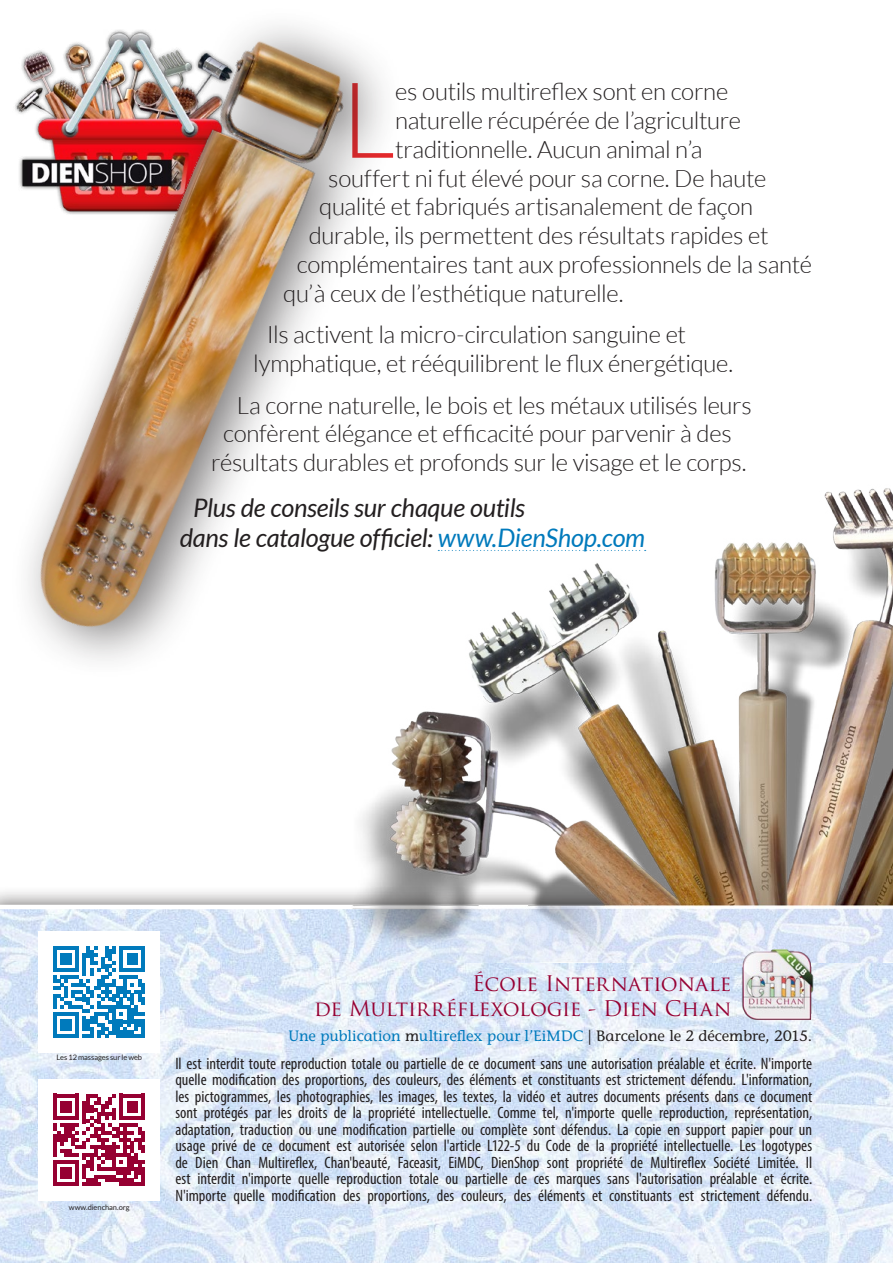
<style>
.page{position:relative;width:893px;height:1263px;background:#fff}
.page>*{position:absolute;margin:0;border:0;box-sizing:border-box;transform-origin:0 0}
.tx_destacado{font:300 105.45px "Lato";color:#e5292c}
.intro{font:italic 25.5px/30.6px "Lato";letter-spacing:-.01em;color:#231f20}
.tx_destacado-2{font:300 24px/28.8px "Lato";letter-spacing:-.015em;color:#231f20}
.t1{font:21px/25.2px "Trajan Pro";letter-spacing:-.015em;color:#960032;text-align:right}
.t2{font:condensed 16.5px/16.5px "Myriad Pro";color:#231f20;text-align:justify}
.t3{font:500 15px "Stone Informal Std";letter-spacing:-.005em;color:#007abc}
.t4{font:7.5px "Lato";letter-spacing:-.01em;color:#231f20}
.s1{color:#007abc}
.s2{color:#231f20}
</style>
<div class="page">
<svg style="left:0;top:909px;width:893px;height:354px;background:#dde9f7"></svg>
<img style="left:333px;top:488px;width:560px;height:475px">
<img style="left:738px;top:947px;width:79px;height:78px">
<svg style="left:438px;top:550px;width:208px;height:1px"></svg>
<div style="left:10px;top:5px;width:393px;height:674px;background:#fff"></div>
<img style="left:19px;top:31px;width:337px;height:614px">
<div style="left:38px;top:1079px;width:122px;height:121px;background:#fff"></div>
<svg style="left:53px;top:1094px;width:92px;height:92px"></svg>
<div style="left:38px;top:931px;width:122px;height:122px;background:#fff"></div>
<svg style="left:53px;top:946px;width:92px;height:92px"></svg>
<p class="tx_destacado" style="left:341px;top:63px;width:55px">L</p>
<p class="tx_destacado-2" style="left:395px;top:77px;width:335px">es outils multireflex sont en corne</p>
<p class="tx_destacado-2" style="left:395px;top:106px;width:347px">naturelle récupérée de l’agriculture</p>
<p class="tx_destacado-2" style="left:395px;top:135px;width:309px">traditionnelle. Aucun animal n’a</p>
<p class="tx_destacado-2" style="left:328px;top:164px;width:440px">souffert ni fut élevé pour sa corne. De haute</p>
<p class="tx_destacado-2" style="left:319px;top:192px;width:435px">qualité et fabriqués artisanalement de façon</p>
<p class="tx_destacado-2" style="left:309px;top:221px;width:461px">durable, ils permettent des résultats rapides et</p>
<p class="tx_destacado-2" style="left:297px;top:250px;width:517px">complémentaires tant aux professionnels de la santé</p>
<p class="tx_destacado-2" style="left:283px;top:279px;width:342px">qu’à ceux de l’esthétique naturelle.</p>
<p class="tx_destacado-2" style="left:253px;top:320px;width:481px;text-indent:14px">Ils activent la micro-circulation sanguine et lymphatique, et rééquilibrent le flux énergétique.</p>
<p class="tx_destacado-2" style="left:237px;top:391px;width:516px">La corne naturelle, le bois et les métaux utilisés leurs</p>
<p class="tx_destacado-2" style="left:223px;top:420px;width:510px">confèrent élégance et efficacité pour parvenir à des</p>
<p class="tx_destacado-2" style="left:211px;top:448px;width:537px">résultats durables et profonds sur le visage et le corps.</p>
<p class="intro" style="left:180px;top:493px;width:467px;text-indent:14px">Plus de conseils sur chaque outils<br>dans le catalogue officiel: <span class="s1">www.DienShop.com</span></p>
<p class="t4" style="left:56px;top:1053px;width:87px">Les 12 massages sur le web</p>
<p class="t4" style="left:69px;top:1203px;width:62px">www.dienchan.org</p>
<p class="t1" style="left:314px;top:970px;width:419px">École Internationale<br>de Multirréflexologie - Dien Chan</p>
<p class="t3" style="left:288px;top:1027px;width:525px">Une publication <span class="s2">m</span>ultireflex pour l’EiMDC <span class="s2">| Barcelone le 2 décembre, 2015.</span></p>
<p class="t2" style="left:175px;top:1055px;width:638px">Il est interdit toute reproduction totale ou partielle de ce document sans une autorisation préalable et écrite. N'importe quelle modification des proportions, des couleurs, des éléments et constituants est strictement défendu. L'information, les pictogrammes, les photographies, les images, les textes, la vidéo et autres documents présents dans ce document sont protégés par les droits de la propriété intellectuelle. Comme tel, n'importe quelle reproduction, représentation, adaptation, traduction ou une modification partielle ou complète sont défendus. La copie en support papier pour un usage privé de ce document est autorisée selon l'article L122-5 du Code de la propriété intellectuelle. Les logotypes de Dien Chan Multireflex, Chan'beauté, Faceasit, EiMDC, DienShop sont propriété de Multireflex Société Limitée. Il est interdit n'importe quelle reproduction totale ou partielle de ces marques sans l'autorisation préalable et écrite.<br>N'importe quelle modification des proportions, des couleurs, des éléments et constituants est strictement défendu.</p>
</div>
